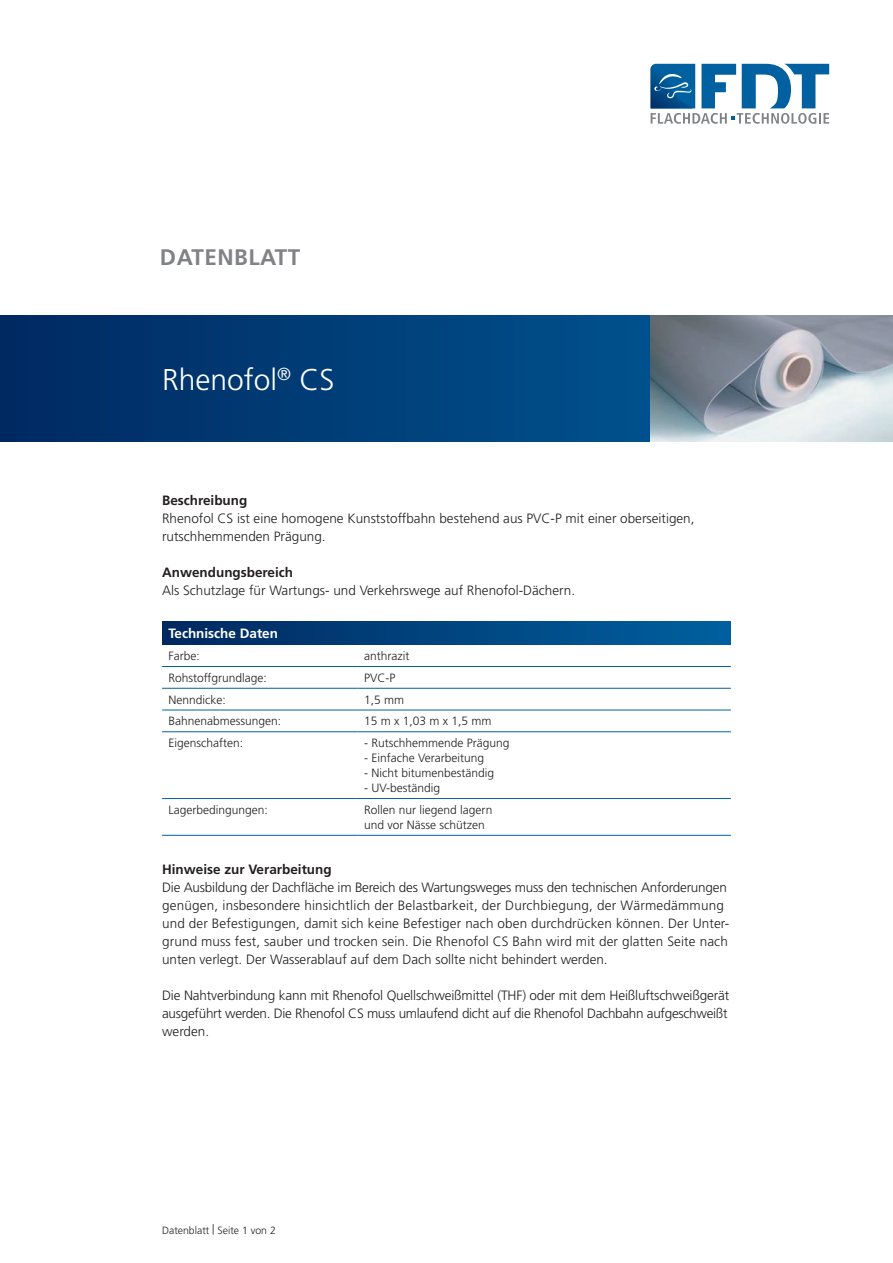
<style>
.page{position:relative;width:893px;height:1263px;background:#fff}
.page>*{position:absolute;margin:0;border:0;box-sizing:border-box;transform-origin:0 0}
.t1{font:300 30px "Frutiger";color:#fff}
.t2{font:700 22.5px "Frutiger";letter-spacing:.02em;color:#808285}
.t3{font:300 13.5px/18px "Frutiger";color:#231f20}
.t4{font:700 13.5px "Frutiger";color:#231f20}
.t5{font:700 13.5px "Frutiger";color:#fff}
.t6{font:300 12px/15px "Frutiger";color:#231f20}
.t7{font:300 10.5px "Frutiger";color:#231f20}
</style>
<div class="page">
<svg style="left:0;top:316px;width:651px;height:126px;background:#003d77"></svg>
<svg style="left:651px;top:64px;width:178px;height:60px"></svg>
<img style="left:651px;top:316px;width:242px;height:126px">
<div style="left:162px;top:622px;width:569px;height:23px;background:linear-gradient(to right,#002860,#00609f)"></div>
<hr style="left:162px;top:666px;width:196px;height:1px;background:#0060a0">
<hr style="left:358px;top:666px;width:373px;height:1px;background:#0060a0">
<hr style="left:162px;top:688px;width:196px;height:1px;background:#0060a0">
<hr style="left:358px;top:688px;width:373px;height:1px;background:#0060a0">
<hr style="left:162px;top:710px;width:196px;height:1px;background:#0060a0">
<hr style="left:358px;top:710px;width:373px;height:1px;background:#0060a0">
<hr style="left:162px;top:731px;width:196px;height:1px;background:#0060a0">
<hr style="left:358px;top:731px;width:373px;height:1px;background:#0060a0">
<hr style="left:162px;top:798px;width:196px;height:1px;background:#0060a0">
<hr style="left:358px;top:798px;width:373px;height:1px;background:#0060a0">
<hr style="left:162px;top:835px;width:196px;height:1px;background:#0060a0">
<hr style="left:358px;top:835px;width:373px;height:1px;background:#0060a0">
<h2 class="t2" style="left:160px;top:244px;width:142px">DATENBLATT</h2>
<h1 class="t1" style="left:162px;top:363px;width:174px">Rhenofol<sup>®</sup> CS</h1>
<p class="t4" style="left:162px;top:492px;width:87px">Beschreibung</p>
<p class="t3" style="left:162px;top:509px;width:534px">Rhenofol CS ist eine homogene Kunststoffbahn bestehend aus PVC-P mit einer oberseitigen, rutschhemmenden Prägung.</p>
<p class="t4" style="left:162px;top:564px;width:133px">Anwendungsbereich</p>
<p class="t3" style="left:162px;top:581px;width:415px">Als Schutzlage für Wartungs- und Verkehrswege auf Rhenofol-Dächern.</p>
<p class="t5" style="left:168px;top:626px;width:111px">Technische Daten</p>
<p class="t6" style="left:168px;top:649px;width:33px">Farbe:</p>
<p class="t6" style="left:364px;top:649px;width:47px">anthrazit</p>
<p class="t6" style="left:168px;top:670px;width:100px">Rohstoffgrundlage:</p>
<p class="t6" style="left:364px;top:670px;width:33px">PVC-P</p>
<p class="t6" style="left:168px;top:692px;width:59px">Nenndicke:</p>
<p class="t6" style="left:364px;top:692px;width:42px">1,5 mm</p>
<p class="t6" style="left:168px;top:714px;width:114px">Bahnenabmessungen:</p>
<p class="t6" style="left:364px;top:714px;width:129px">15 m x 1,03 m x 1,5 mm</p>
<p class="t6" style="left:168px;top:736px;width:76px">Eigenschaften:</p>
<p class="t6" style="left:364px;top:736px;width:147px">- Rutschhemmende Prägung</p>
<p class="t6" style="left:364px;top:751px;width:122px">- Einfache Verarbeitung</p>
<p class="t6" style="left:364px;top:766px;width:132px">- Nicht bitumenbeständig</p>
<p class="t6" style="left:364px;top:781px;width:78px">- UV-beständig</p>
<p class="t6" style="left:168px;top:802px;width:101px">Lagerbedingungen:</p>
<p class="t6" style="left:364px;top:802px;width:130px">Rollen nur liegend lagern und vor Nässe schützen</p>
<p class="t4" style="left:162px;top:861px;width:171px">Hinweise zur Verarbeitung</p>
<p class="t3" style="left:162px;top:878px;width:569px">Die Ausbildung der Dachfläche im Bereich des Wartungsweges muss den technischen Anforderungen genügen, insbesondere hinsichtlich der Belastbarkeit, der Durchbiegung, der Wärmedämmung und der Befestigungen, damit sich keine Befestiger nach oben durchdrücken können. Der Unter&shy;grund muss fest, sauber und trocken sein. Die Rhenofol CS Bahn wird mit der glatten Seite nach unten verlegt. Der Wasserablauf auf dem Dach sollte nicht behindert werden.</p>
<p class="t3" style="left:162px;top:986px;width:569px;text-align:justify">Die Nahtverbindung kann mit Rhenofol Quellschweißmittel (THF) oder mit dem Heißluftschweißgerät ausgeführt werden. Die Rhenofol CS muss umlaufend dicht auf die Rhenofol Dachbahn aufgeschweißt werden.</p>
<p class="t7" style="left:162px;top:1224px;width:115px">Datenblatt | Seite 1 von 2</p>
</div>
